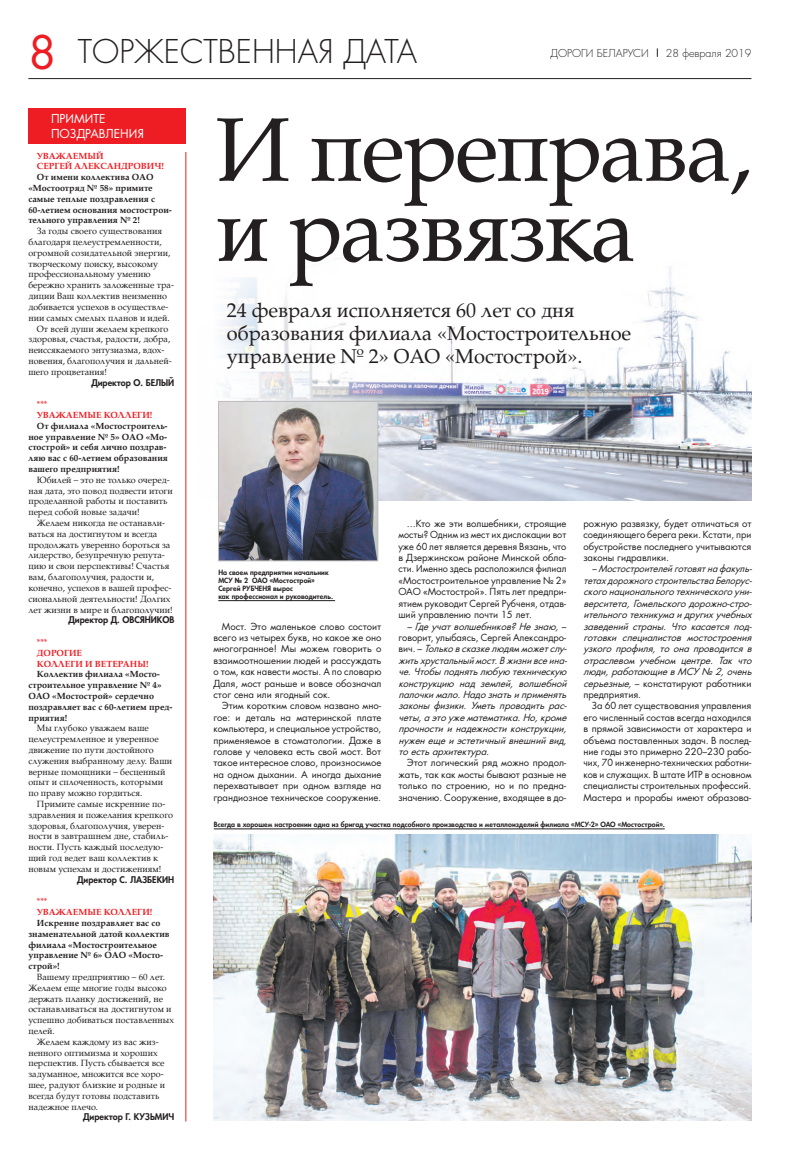
<style>
.page{position:relative;width:794px;height:1163px;background:#fff}
.page>*{position:absolute;margin:0;border:0;box-sizing:border-box;transform-origin:0 0}
.t1{font:90px/80px "AG Palatial C";letter-spacing:-.02em;color:#231f20}
.t2{font:31.9px "Favorit Light C";color:#231f20}
.t3{font:20px/23px "AG Palatial C";color:#231f20}
.t4{font:12px/14.4px "Favorit Book C";color:#fff}
.t5{font:10.6px "Favorit Light C";color:#231f20}
.t6{font:9.5px/11.4px "Favorit Book C";color:#231f20;text-align:justify}
.t7{font:italic 9.5px/11.4px "Favorit Book C";color:#231f20}
.t8{font:9px/10.8px "AG Palatial C";color:#231f20}
.t9{font:700 9px/10.8px "AG Palatial C";color:#231f20}
.t10{font:700 9px/10.8px "AG Palatial C";color:#ee1d23}
.t11{font:9px "Favorit Heavy C";color:#231f20}
.t12{font:9px "AG Palatial C";color:#ee1d23}
.t13{font:7px/8px "Favorit Heavy C";letter-spacing:.01em;color:#231f20}
.s1{font-family:"Favorit Book C";font-size:45px;color:#ee1d23}
.s2{font-style:normal}
</style>
<div class="page">
<hr style="left:28px;top:78px;width:723px;height:1px;background:#231f20">
<img style="left:222px;top:267px;width:529px;height:234px">
<img style="left:214px;top:834px;width:537px;height:286px">
<img style="left:220px;top:403px;width:156px;height:156px">
<div style="left:218px;top:401px;width:160px;height:160px;border:1px solid #bcbdc0"></div>
<hr style="left:186px;top:152px;width:1px;height:969px;background:#ee1d23">
<div style="left:28px;top:108px;width:158px;height:35px;background:#ee1d23"></div>
<hr style="left:214px;top:828px;width:451px;height:1px;background:#231f20">
<hr style="left:218px;top:600px;width:117px;height:1px;background:#231f20">
<h2 class="t2" style="left:28px;top:31px;width:390px"><span class="s1">8</span> ТОРЖЕСТВЕННАЯ ДАТА</h2>
<p class="t5" style="left:550px;top:46px;width:100px">ДОРОГИ БЕЛАРУСИ</p>
<p class="t5" style="left:666px;top:46px;width:87px">28 февраля 2019</p>
<h3 class="t4" style="left:51px;top:111px;width:94px">ПРИМИТЕ<br>ПОЗДРАВЛЕНИЯ</h3>
<p class="t10" style="left:37px;top:150px;width:129px">УВАЖАЕМЫЙ<br>СЕРГЕЙ АЛЕКСАНДРОВИЧ!</p>
<p class="t9" style="left:28px;top:172px;width:145px;text-indent:9px">От имени коллектива ОАО «Мостоотряд № 58» примите самые теплые поздравления с<br>60-летием основания мостострои&shy;тельного управления № 2!</p>
<p class="t8" style="left:37px;top:226px;width:127px">За годы своего существования</p>
<p class="t8" style="left:28px;top:237px;width:135px">благодаря целеустремленности,</p>
<p class="t8" style="left:28px;top:247px;width:143px">огромной созидательной энергии,</p>
<p class="t8" style="left:28px;top:258px;width:131px">творческому поиску, высокому</p>
<p class="t8" style="left:28px;top:269px;width:124px">профессиональному умению</p>
<p class="t8" style="left:28px;top:280px;width:147px">бережно хранить заложенные тра-</p>
<p class="t8" style="left:28px;top:291px;width:140px">диции Ваш коллектив неизменно</p>
<p class="t8" style="left:28px;top:301px;width:142px">добивается успехов в осуществле-</p>
<p class="t8" style="left:28px;top:312px;width:143px">нии самых смелых планов и идей.</p>
<p class="t8" style="left:37px;top:323px;width:133px">От всей души желаем крепкого</p>
<p class="t8" style="left:28px;top:334px;width:144px">здоровья, счастья, радости, добра,</p>
<p class="t8" style="left:28px;top:345px;width:138px">неиссякаемого энтузиазма, вдох-</p>
<p class="t8" style="left:28px;top:355px;width:145px">новения, благополучия и дальней-</p>
<p class="t8" style="left:28px;top:366px;width:80px">шего процветания!</p>
<p class="t11" style="left:91px;top:376px;width:85px">Директор О. БЕЛЫЙ</p>
<p class="t12" style="left:37px;top:399px;width:12px">***</p>
<p class="t10" style="left:37px;top:409px;width:117px">УВАЖАЕМЫЕ КОЛЛЕГИ!</p>
<p class="t9" style="left:28px;top:420px;width:141px;text-indent:9px">От филиала «Мостостроитель&shy;ное управление № 5» ОАО «Мо&shy;стострой» и себя лично поздрав&shy;ляю вас с 60-летием образования вашего предприятия!</p>
<p class="t8" style="left:28px;top:474px;width:146px;text-indent:9px">Юбилей – это не только очеред&shy;ная дата, это повод подвести итоги проделанной работы и поставить перед собой новые задачи!</p>
<p class="t8" style="left:28px;top:517px;width:146px;text-indent:9px">Желаем никогда не останавли&shy;ваться на достигнутом и всегда продолжать уверенно бороться за лидерство, безупречную репута&shy;цию и свои перспективы! Счастья вам, благополучия, радости и, конечно, успехов в вашей профес&shy;сиональной деятельности! Долгих лет жизни в мире и благополучии!</p>
<p class="t11" style="left:69px;top:614px;width:107px">Директор Д. ОВСЯНИКОВ</p>
<p class="t12" style="left:37px;top:636px;width:12px">***</p>
<p class="t10" style="left:37px;top:647px;width:113px">ДОРОГИЕ<br>КОЛЛЕГИ И ВЕТЕРАНЫ!</p>
<p class="t9" style="left:28px;top:669px;width:146px;text-indent:9px">Коллектив филиала «Мосто&shy;строительное управление № 4»<br>ОАО «Мостострой» сердечно поздравляет вас с 60-летием пред&shy;приятия!</p>
<p class="t8" style="left:28px;top:723px;width:145px;text-indent:9px">Мы глубоко уважаем ваше целеустремленное и уверенное движение по пути достойного служения выбранному делу. Ваши верные помощники – бесценный опыт и сплоченность, которыми по праву можно гордиться.</p>
<p class="t8" style="left:28px;top:798px;width:146px;text-indent:9px">Примите самые искренние по&shy;здравления и пожелания крепкого здоровья, благополучия, уверен&shy;ности в завтрашнем дне, стабиль&shy;ности. Пусть каждый последую&shy;щий год ведет ваш коллектив к новым успехам и достижениям!</p>
<p class="t11" style="left:77px;top:873px;width:99px">Директор С. ЛАЗБЕКИН</p>
<p class="t12" style="left:37px;top:895px;width:12px">***</p>
<p class="t10" style="left:37px;top:906px;width:117px">УВАЖАЕМЫЕ КОЛЛЕГИ!</p>
<p class="t9" style="left:28px;top:917px;width:143px;text-indent:9px">Искренне поздравляет вас со знаменательной датой коллектив филиала «Мостостроительное управление № 6» ОАО «Мосто&shy;строй»!</p>
<p class="t8" style="left:37px;top:971px;width:130px">Вашему предприятию – 60 лет.</p>
<p class="t8" style="left:28px;top:982px;width:140px">Желаем еще многие годы высоко</p>
<p class="t8" style="left:28px;top:993px;width:136px">держать планку достижений, не</p>
<p class="t8" style="left:28px;top:1003px;width:145px">останавливаться на достигнутом и</p>
<p class="t8" style="left:28px;top:1014px;width:147px">успешно добиваться поставленных</p>
<p class="t8" style="left:28px;top:1025px;width:28px">целей.</p>
<p class="t8" style="left:37px;top:1036px;width:123px">Желаем каждому из вас жиз-</p>
<p class="t8" style="left:28px;top:1047px;width:131px">ненного оптимизма и хороших</p>
<p class="t8" style="left:28px;top:1057px;width:138px">перспектив. Пусть сбывается все</p>
<p class="t8" style="left:28px;top:1068px;width:137px">задуманное, множится все хоро-</p>
<p class="t8" style="left:28px;top:1079px;width:138px">шее, радуют близкие и родные и</p>
<p class="t8" style="left:28px;top:1090px;width:133px">всегда будут готовы подставить</p>
<p class="t8" style="left:28px;top:1101px;width:71px">надежное плечо.</p>
<p class="t11" style="left:83px;top:1110px;width:93px">Директор Г. КУЗЬМИЧ</p>
<h1 class="t1" style="left:216px;top:112px;width:538px">И переправа, и развязка</h1>
<h3 class="t3" style="left:227px;top:299px;width:406px">24 февраля исполняется 60 лет со дня образования филиала «Мостостроительное управление № 2» ОАО «Мостострой».</h3>
<p class="t13" style="left:218px;top:568px;width:116px">На своем предприятии начальник<br>МСУ № 2 ОАО «Мостострой»<br>Сергей РУБЧЕНЯ вырос<br>как профессионал и руководитель.</p>
<p class="t6" style="left:213px;top:620px;width:169px;text-indent:9px">Мост. Это маленькое слово состоит всего из четырех букв, но какое же оно многогранное! Мы можем говорить о взаимоотношении людей и рассуждать о том, как навести мосты. А по словарю Даля, мост раньше и вовсе обозначал стог сена или ягодный сок.</p>
<p class="t6" style="left:213px;top:700px;width:169px;text-indent:9px">Этим коротким словом названо мно&shy;гое: и деталь на материнской плате компьютера, и специальное устройство, применяемое в стоматологии. Даже в голове у человека есть свой мост. Вот такое интересное слово, произносимое на одном дыхании. А иногда дыхание перехватывает при одном взгляде на грандиозное техническое сооружение.</p>
<p class="t6" style="left:398px;top:517px;width:169px;text-indent:9px">...Кто же эти волшебники, строящие мосты? Одним из мест их дислокации вот уже 60 лет является деревня Вязань, что в Дзержинском районе Минской обла&shy;сти. Именно здесь расположился филиал «Мостостроительное управление № 2» ОАО «Мостострой». Пять лет предпри&shy;ятием руководит Сергей Рубченя, отдав&shy;ший управлению почти 15 лет.</p>
<p class="t7" style="left:398px;top:620px;width:173px;text-indent:9px">–Гдеучатволшебников?Незнаю,<span class="s2">– говорит, улыбаясь, Сергей Александро&shy;в и ч . –</span> Тольковсказкелюдямможетслу&shy;житьхрустальныймост.Вжизнивсеина&shy;че.Чтобы поднятьлюбую техническую конструкцию над землей, волшебной палочкимало.Надознатьиприменять законы физики. Уметь проводить рас&shy;четы,аэтоужематематика.Но,кроме прочностиинадежностиконструкции, нуженещеиэстетичныйвнешнийвид, тоестьархитектура.</p>
<p class="t6" style="left:398px;top:757px;width:169px;text-indent:9px">Этот логический ряд можно продол&shy;жать, так как мосты бывают разные не только по строению, но и по предна&shy;значению. Сооружение, входящее в до-</p>
<p class="t6" style="left:583px;top:517px;width:169px">рожную развязку, будет отличаться от соединяющего берега реки. Кстати, при обустройстве последнего учитываются законы гидравлики.</p>
<p class="t7" style="left:583px;top:563px;width:173px;text-indent:9px">–Мостостроителейготовятнафакуль&shy;тетахдорожногостроительстваБелорус&shy;скогонациональноготехническогоуни&shy;верситета,Гомельскогодорожно-стро&shy;ительноготехникумаидругихучебных заведений страны. Что касается под&shy;готовки специалистов мостостроения узкого профиля, то она проводится в отраслевом учебном центре. Так что люди,работающиевМСУ№ 2,очень серьезные,<span class="s2">– констатируют работники предприятия.</span></p>
<p class="t6" style="left:583px;top:700px;width:169px;text-indent:9px">За 60 лет существования управления его численный состав всегда находился в прямой зависимости от характера и объема поставленных задач. В послед&shy;ние годы это примерно 220–230 рабо&shy;чих, 70 инженерно-технических работни&shy;ков и служащих. В штате ИТР в основном специалисты строительных профессий.<br>Мастера и прорабы имеют образова-</p>
<p class="t13" style="left:214px;top:820px;width:452px">Всегда в хорошем настроении одна из бригад участка подсобного производства и металлоизделий филиала «МСУ-2» ОАО «Мостострой».</p>
</div>
